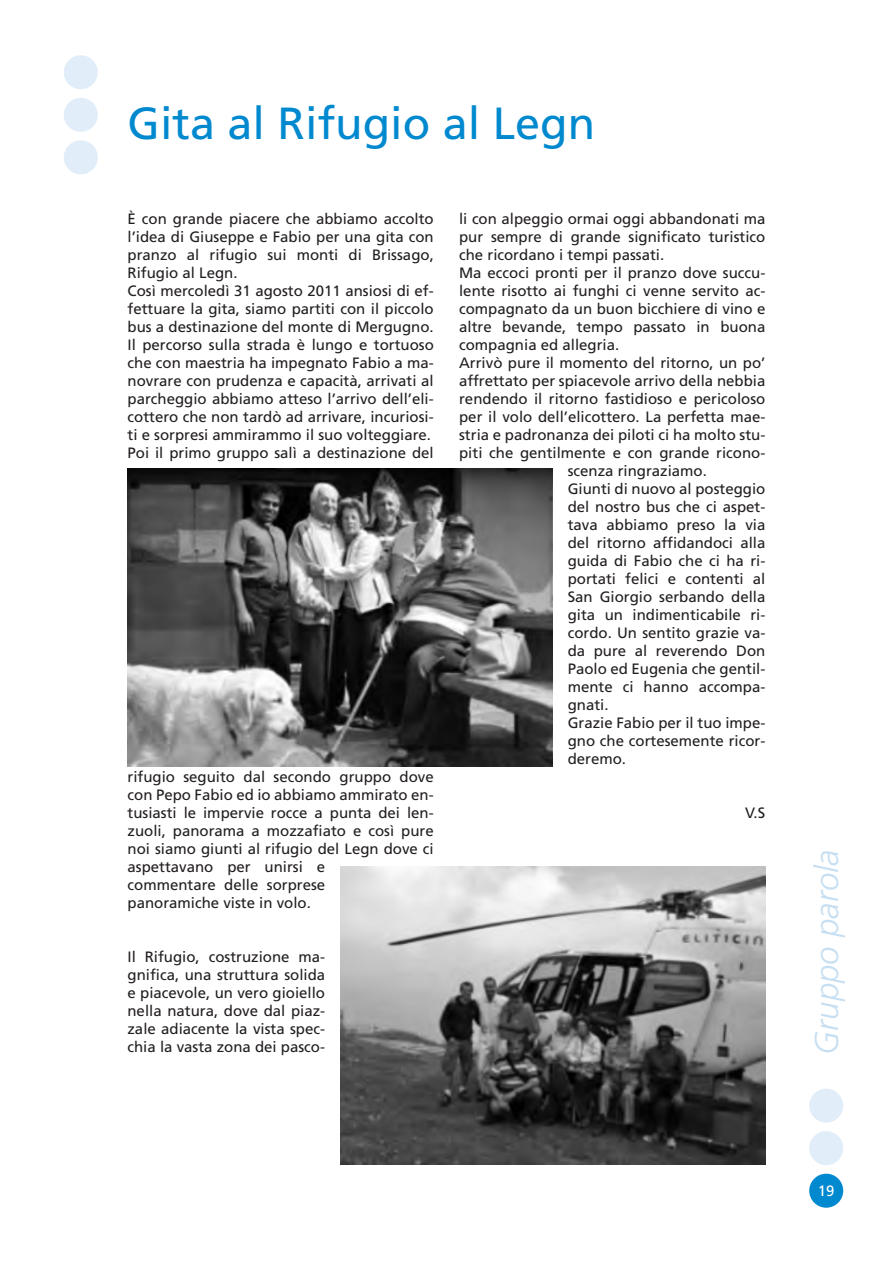
<style>
.page{position:relative;width:893px;height:1263px;background:#fff}
.page>*{position:absolute;margin:0;border:0;box-sizing:border-box;transform-origin:0 0}
.t1{font:45px "Frutiger";color:#0089cf}
.t2{font:italic 300 33px "Frutiger";color:#c7dff2}
.t3{font:15px/18px "Frutiger";color:#231f20}
.t4{font:15px "Frutiger";color:#fff}
</style>
<div class="page">
<div style="left:809px;top:1089px;width:34px;height:34px;background:#e1edf8;border-radius:50%"></div>
<div style="left:809px;top:1174px;width:34px;height:34px;background:#0089cf;border-radius:50%"></div>
<div style="left:809px;top:1131px;width:34px;height:34px;background:#e1edf8;border-radius:50%"></div>
<div style="left:64px;top:55px;width:34px;height:34px;background:#e1edf8;border-radius:50%"></div>
<div style="left:64px;top:98px;width:34px;height:34px;background:#e1edf8;border-radius:50%"></div>
<div style="left:64px;top:140px;width:34px;height:34px;background:#e1edf8;border-radius:50%"></div>
<img style="left:128px;top:469px;width:425px;height:297px">
<img style="left:340px;top:866px;width:425px;height:298px">
<h1 class="t1" style="left:128px;top:105px;width:469px">Gita al Rifugio al Legn</h1>
<p class="t3" style="left:128px;top:211px;width:308px">È con grande piacere che abbiamo accolto l’idea di Giuseppe e Fabio per una gita con pranzo al rifugio sui monti di Brissago, Rifugio al Legn.<br>Così mercoledì 31 agosto 2011 ansiosi di ef&shy;fettuare la gita, siamo partiti con il piccolo bus a destinazione del monte di Mergugno.<br>Il percorso sulla strada è lungo e tortuoso che con maestria ha impegnato Fabio a ma&shy;novrare con prudenza e capacità, arrivati al parcheggio abbiamo atteso l’arrivo dell’eli&shy;cottero che non tardò ad arrivare, incuriosi&shy;ti e sorpresi ammirammo il suo volteggiare.<br>Poi il primo gruppo salì a destinazione del</p>
<p class="t3" style="left:128px;top:769px;width:308px">rifugio seguito dal secondo gruppo dove con Pepo Fabio ed io abbiamo ammirato en&shy;tusiasti le impervie rocce a punta dei len&shy;zuoli, panorama a mozzafiato e così pure noi siamo giunti al rifugio del Legn dove ci aspettavano per unirsi e<br>commentare delle sorprese<br>panoramiche viste in volo.</p>
<p class="t3" style="left:127px;top:949px;width:199px;text-align:justify">Il Rifugio, costruzione ma&shy;gnifica, una struttura solida e piacevole, un vero gioiello nella natura, dove dal piaz&shy;zale adiacente la vista spec&shy;chia la vasta zona dei pasco-</p>
<p class="t3" style="left:459px;top:211px;width:308px">li con alpeggio ormai oggi abbandonati ma</p>
<p class="t3" style="left:459px;top:229px;width:308px">pur sempre di grande significato turistico</p>
<p class="t3" style="left:459px;top:247px;width:207px">che ricordano i tempi passati.</p>
<p class="t3" style="left:459px;top:265px;width:308px">Ma eccoci pronti per il pranzo dove succu-</p>
<p class="t3" style="left:459px;top:283px;width:308px">lente risotto ai funghi ci venne servito ac-</p>
<p class="t3" style="left:459px;top:301px;width:308px">compagnato da un buon bicchiere di vino e</p>
<p class="t3" style="left:459px;top:319px;width:308px">altre bevande, tempo passato in buona</p>
<p class="t3" style="left:459px;top:337px;width:162px">compagnia ed allegria.</p>
<p class="t3" style="left:459px;top:355px;width:308px">Arrivò pure il momento del ritorno, un po’</p>
<p class="t3" style="left:459px;top:373px;width:308px">affrettato per spiacevole arrivo della nebbia</p>
<p class="t3" style="left:459px;top:391px;width:308px">rendendo il ritorno fastidioso e pericoloso</p>
<p class="t3" style="left:459px;top:409px;width:308px">per il volo dell’elicottero. La perfetta mae-</p>
<p class="t3" style="left:459px;top:427px;width:308px">stria e padronanza dei piloti ci ha molto stu-</p>
<p class="t3" style="left:459px;top:445px;width:308px">piti che gentilmente e con grande ricono-</p>
<p class="t3" style="left:568px;top:463px;width:141px">scenza ringraziamo.</p>
<p class="t3" style="left:568px;top:481px;width:199px">Giunti di nuovo al posteggio</p>
<p class="t3" style="left:568px;top:499px;width:199px">del nostro bus che ci aspet-</p>
<p class="t3" style="left:568px;top:517px;width:199px">tava abbiamo preso la via</p>
<p class="t3" style="left:568px;top:535px;width:199px">del ritorno affidandoci alla</p>
<p class="t3" style="left:568px;top:553px;width:199px">guida di Fabio che ci ha ri-</p>
<p class="t3" style="left:568px;top:571px;width:199px">portati felici e contenti al</p>
<p class="t3" style="left:568px;top:589px;width:199px">San Giorgio serbando della</p>
<p class="t3" style="left:568px;top:607px;width:199px">gita un indimenticabile ri-</p>
<p class="t3" style="left:568px;top:625px;width:199px">cordo. Un sentito grazie va-</p>
<p class="t3" style="left:568px;top:643px;width:199px">da pure al reverendo Don</p>
<p class="t3" style="left:568px;top:661px;width:199px">Paolo ed Eugenia che gentil-</p>
<p class="t3" style="left:568px;top:679px;width:199px">mente ci hanno accompa-</p>
<p class="t3" style="left:568px;top:697px;width:42px">gnati.</p>
<p class="t3" style="left:568px;top:715px;width:199px">Grazie Fabio per il tuo impe-</p>
<p class="t3" style="left:568px;top:733px;width:199px">gno che cortesemente ricor-</p>
<p class="t3" style="left:568px;top:751px;width:60px">deremo.</p>
<p class="t3" style="left:745px;top:805px;width:22px">V.S</p>
<h2 class="t2" style="left:813px;top:1054px;width:207px;rotate:-90deg">Gruppo parola</h2>
<p class="t4" style="left:818px;top:1185px;width:18px">19</p>
</div>
